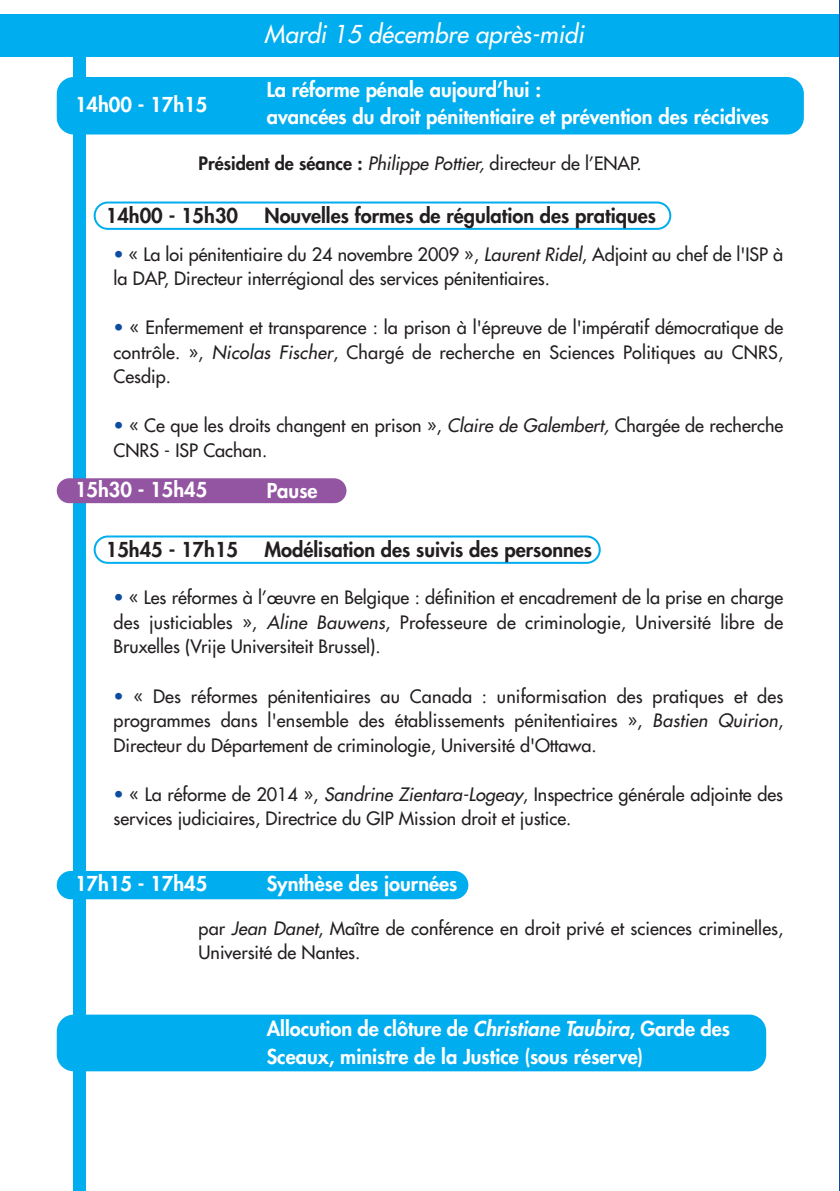
<style>
.page{position:relative;width:840px;height:1191px;background:#fff}
.page>*{position:absolute;margin:0;border:0;box-sizing:border-box;transform-origin:0 0}
.t1{font:italic 24px "Futura";letter-spacing:.005em;color:#fff}
.t2{font:800 20px/27.2px "Futura";color:#fff}
.t3{font:800 20px "Futura";color:#231f20}
.t4{font:18px/24.6px "Futura";color:#231f20}
.t5{font:800 18px "Futura";color:#231f20}
.s1{font-weight:400;font-style:italic}
.s2{font-weight:400}
.s3{color:#0d4da1}
.s4{font-style:italic}
</style>
<div class="page">
<div style="left:74px;top:34px;width:12px;height:1157px;background:#00aeef"></div>
<div style="left:0;top:14px;width:839px;height:43px;background:#00aeef"></div>
<div style="left:57px;top:77px;width:746px;height:57px;background:#00aeef;border-radius:17px"></div>
<div style="left:57px;top:871px;width:411px;height:28px;background:#00aeef;border-radius:14px"></div>
<div style="left:57px;top:1014px;width:708px;height:57px;background:#00aeef;border-radius:17px"></div>
<svg style="left:94px;top:201px;width:577px;height:29px"></svg>
<svg style="left:94px;top:535px;width:506px;height:29px"></svg>
<div style="left:57px;top:478px;width:289px;height:25px;background:#9355a2;border-radius:12px"></div>
<hr style="left:839px;top:0;width:1px;height:1191px;background:#0d4da1">
<p class="t2" style="left:75px;top:93px;width:134px">14h00 - 17h15</p>
<h1 class="t1" style="left:264px;top:22px;width:321px">Mardi 15 décembre après-midi</h1>
<p class="t2" style="left:266px;top:77px;width:503px">La réforme pénale aujourd’hui :<br>avancées du droit pénitentiaire et prévention des récidives</p>
<p class="t5" style="left:198px;top:155px;width:444px">Président de séance : <span class="s1">Philippe Pottier,</span> <span class="s2">directeur de l’ENAP.</span></p>
<p class="t3" style="left:106px;top:206px;width:134px">14h00 - 15h30</p>
<p class="t3" style="left:264px;top:206px;width:393px">Nouvelles formes de régulation des pratiques</p>
<p class="t4" style="left:113px;top:243px;width:671px"><span class="s3">•</span> « La loi pénitentiaire du 24 novembre 2009 », <span class="s4">Laurent Ridel</span>, Adjoint au chef de l'ISP à la DAP, Directeur interrégional des services pénitentiaires.</p>
<p class="t4" style="left:113px;top:316px;width:671px;text-align:justify"><span class="s3">•</span> « Enfermement et transparence : la prison à l'épreuve de l'impératif démocratique de contrôle. », <span class="s4">Nicolas Fischer</span>, Chargé de recherche en Sciences Politiques au CNRS, Cesdip.</p>
<p class="t4" style="left:113px;top:415px;width:670px"><span class="s3">•</span> « Ce que les droits changent en prison », <span class="s4">Claire de Galembert,</span> Chargée de recherche<br>CNRS - ISP Cachan.</p>
<p class="t2" style="left:75px;top:477px;width:134px">15h30 - 15h45</p>
<p class="t2" style="left:266px;top:478px;width:52px">Pause</p>
<p class="t3" style="left:106px;top:539px;width:134px">15h45 - 17h15</p>
<p class="t3" style="left:264px;top:539px;width:329px">Modélisation des suivis des personnes</p>
<p class="t4" style="left:113px;top:586px;width:670px;text-align:justify"><span class="s3">•</span> « Les réformes à l’œuvre en Belgique : définition et encadrement de la prise en charge des justiciables », <span class="s4">Aline Bauwens</span>, Professeure de criminologie, Université libre de Bruxelles (Vrije Universiteit Brussel).</p>
<p class="t4" style="left:113px;top:685px;width:670px;text-align:justify"><span class="s3">•</span> « Des réformes pénitentiaires au Canada : uniformisation des pratiques et des programmes dans l'ensemble des établissements pénitentiaires », <span class="s4">Bastien Quirion</span>, Directeur du Département de criminologie, Université d'Ottawa.</p>
<p class="t4" style="left:113px;top:783px;width:670px"><span class="s3">•</span> « La réforme de 2014 », <span class="s4">Sandrine Zientara-Logeay</span>, Inspectrice générale adjointe des services judiciaires, Directrice du GIP Mission droit et justice.</p>
<p class="t2" style="left:75px;top:871px;width:134px">17h15 - 17h45</p>
<p class="t2" style="left:266px;top:871px;width:192px">Synthèse des journées</p>
<p class="t4" style="left:198px;top:917px;width:586px">par <span class="s4">Jean Danet</span>, Maître de conférence en droit privé et sciences criminelles,<br>Université de Nantes.</p>
<p class="t2" style="left:266px;top:1017px;width:464px">Allocution de clôture de <span class="s4">Christiane Taubira</span>, Garde des<br>Sceaux, ministre de la Justice (sous réserve)</p>
</div>
